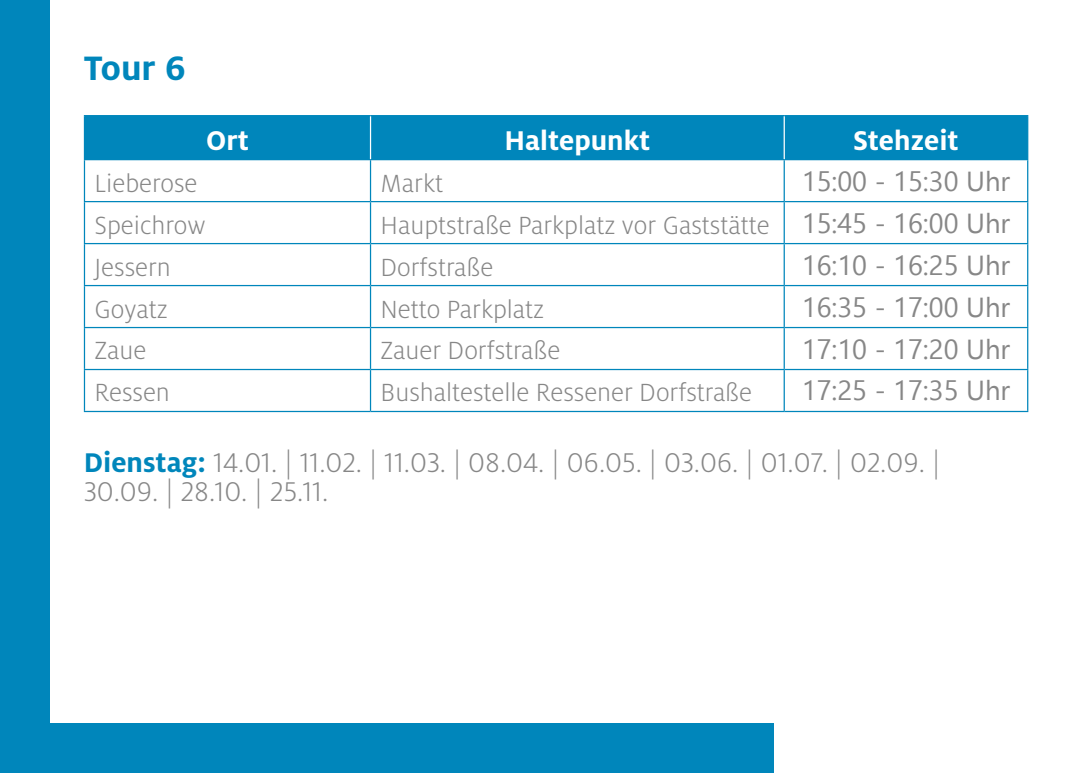
<style>
.page{position:relative;width:1078px;height:773px;background:#fff}
.page>*{position:absolute;margin:0;border:0;box-sizing:border-box;transform-origin:0 0}
.t1{font:700 37.5px "Milo Pro";color:#0086bb}
.t2{font:300 30px/29.5px "Milo Pro";color:#878787}
.t3{font:700 30px "Milo Pro";color:#fff}
.t4{font:300 27.5px "Milo Pro";color:#878787}
.t5{font:27.5px "Ebrima";color:#878787}
.s1{font-family:"Ebrima";font-weight:400}
.s2{font-weight:700;color:#0086bb}
</style>
<div class="page">
<div style="left:0;top:0;width:50px;height:772px;background:#0086bb"></div>
<div style="left:0;top:723px;width:772px;height:49px;background:#0086bb"></div>
<div style="left:85px;top:116px;width:941px;height:43px;background:#0086bb"></div>
<svg style="left:85px;top:160px;width:941px;height:125px"></svg>
<svg style="left:85px;top:286px;width:941px;height:125px"></svg>
<hr style="left:84px;top:115px;width:286px;height:1px;background:#0086bb">
<hr style="left:84px;top:116px;width:1px;height:43px;background:#0086bb">
<hr style="left:370px;top:115px;width:414px;height:1px;background:#0086bb">
<hr style="left:784px;top:115px;width:244px;height:1px;background:#0086bb">
<hr style="left:1026px;top:116px;width:2px;height:43px;background:#0086bb">
<hr style="left:84px;top:159px;width:286px;height:1px;background:#0086bb">
<hr style="left:84px;top:160px;width:1px;height:41px;background:#0086bb">
<hr style="left:370px;top:159px;width:414px;height:1px;background:#0086bb">
<hr style="left:370px;top:160px;width:1px;height:41px;background:#0086bb">
<hr style="left:784px;top:159px;width:244px;height:1px;background:#0086bb">
<hr style="left:783px;top:160px;width:1px;height:41px;background:#0086bb">
<hr style="left:1026px;top:160px;width:2px;height:41px;background:#0086bb">
<hr style="left:84px;top:201px;width:286px;height:1px;background:#0086bb">
<hr style="left:84px;top:202px;width:1px;height:41px;background:#0086bb">
<hr style="left:370px;top:201px;width:414px;height:1px;background:#0086bb">
<hr style="left:370px;top:202px;width:1px;height:41px;background:#0086bb">
<hr style="left:784px;top:201px;width:244px;height:1px;background:#0086bb">
<hr style="left:783px;top:202px;width:1px;height:41px;background:#0086bb">
<hr style="left:1026px;top:202px;width:2px;height:41px;background:#0086bb">
<hr style="left:84px;top:243px;width:286px;height:1px;background:#0086bb">
<hr style="left:84px;top:244px;width:1px;height:41px;background:#0086bb">
<hr style="left:370px;top:243px;width:414px;height:1px;background:#0086bb">
<hr style="left:370px;top:244px;width:1px;height:41px;background:#0086bb">
<hr style="left:784px;top:243px;width:244px;height:1px;background:#0086bb">
<hr style="left:783px;top:244px;width:1px;height:41px;background:#0086bb">
<hr style="left:1026px;top:244px;width:2px;height:41px;background:#0086bb">
<hr style="left:84px;top:285px;width:286px;height:1px;background:#0086bb">
<hr style="left:84px;top:286px;width:1px;height:41px;background:#0086bb">
<hr style="left:370px;top:285px;width:414px;height:1px;background:#0086bb">
<hr style="left:370px;top:286px;width:1px;height:41px;background:#0086bb">
<hr style="left:784px;top:285px;width:244px;height:1px;background:#0086bb">
<hr style="left:783px;top:286px;width:1px;height:41px;background:#0086bb">
<hr style="left:1026px;top:286px;width:2px;height:41px;background:#0086bb">
<hr style="left:84px;top:327px;width:286px;height:1px;background:#0086bb">
<hr style="left:84px;top:328px;width:1px;height:41px;background:#0086bb">
<hr style="left:370px;top:327px;width:414px;height:1px;background:#0086bb">
<hr style="left:370px;top:328px;width:1px;height:41px;background:#0086bb">
<hr style="left:784px;top:327px;width:244px;height:1px;background:#0086bb">
<hr style="left:783px;top:328px;width:1px;height:41px;background:#0086bb">
<hr style="left:1026px;top:328px;width:2px;height:41px;background:#0086bb">
<hr style="left:84px;top:369px;width:286px;height:1px;background:#0086bb">
<hr style="left:84px;top:370px;width:1px;height:41px;background:#0086bb">
<hr style="left:370px;top:369px;width:414px;height:1px;background:#0086bb">
<hr style="left:370px;top:370px;width:1px;height:41px;background:#0086bb">
<hr style="left:784px;top:369px;width:244px;height:1px;background:#0086bb">
<hr style="left:783px;top:370px;width:1px;height:41px;background:#0086bb">
<hr style="left:1026px;top:370px;width:2px;height:41px;background:#0086bb">
<hr style="left:84px;top:411px;width:286px;height:1px;background:#0086bb">
<hr style="left:370px;top:411px;width:414px;height:1px;background:#0086bb">
<hr style="left:784px;top:411px;width:244px;height:1px;background:#0086bb">
<hr style="left:370px;top:116px;width:1px;height:43px;background:#fff">
<hr style="left:783px;top:116px;width:1px;height:43px;background:#fff">
<h1 class="t1" style="left:84px;top:46px;width:103px">Tour 6</h1>
<p class="t3" style="left:206px;top:123px;width:44px">Ort</p>
<p class="t3" style="left:504px;top:123px;width:147px">Haltepunkt</p>
<p class="t3" style="left:853px;top:123px;width:107px">Stehzeit</p>
<p class="t4" style="left:94px;top:168px;width:104px">Lieberose</p>
<p class="t4" style="left:380px;top:168px;width:64px">Markt</p>
<p class="t5" style="left:801px;top:160px;width:210px">15:00 - 15:30 Uhr</p>
<p class="t4" style="left:94px;top:210px;width:112px">Speichrow</p>
<p class="t4" style="left:380px;top:210px;width:631px">Hauptstraße Parkplatz vor Gaststätte <span class="s1">15:45 - 16:00 Uhr</span></p>
<p class="t4" style="left:94px;top:252px;width:78px">Jessern</p>
<p class="t4" style="left:380px;top:252px;width:114px">Dorfstraße</p>
<p class="t5" style="left:801px;top:244px;width:210px">16:10 - 16:25 Uhr</p>
<p class="t4" style="left:94px;top:294px;width:75px">Goyatz</p>
<p class="t4" style="left:380px;top:294px;width:165px">Netto Parkplatz</p>
<p class="t5" style="left:801px;top:286px;width:210px">16:35 - 17:00 Uhr</p>
<p class="t4" style="left:94px;top:336px;width:53px">Zaue</p>
<p class="t4" style="left:380px;top:336px;width:181px">Zauer Dorfstraße</p>
<p class="t5" style="left:801px;top:328px;width:210px">17:10 - 17:20 Uhr</p>
<p class="t4" style="left:94px;top:377px;width:77px">Ressen</p>
<p class="t4" style="left:380px;top:377px;width:373px">Bushaltestelle Ressener Dorfstraße</p>
<p class="t5" style="left:801px;top:370px;width:210px">17:25 - 17:35 Uhr</p>
<p class="t2" style="left:84px;top:447px;width:857px"><span class="s2">Dienstag:</span> 14.01. | 11.02. | 11.03. | 08.04. | 06.05. | 03.06. | 01.07. | 02.09. |<br>30.09. | 28.10. | 25.11.</p>
</div>
